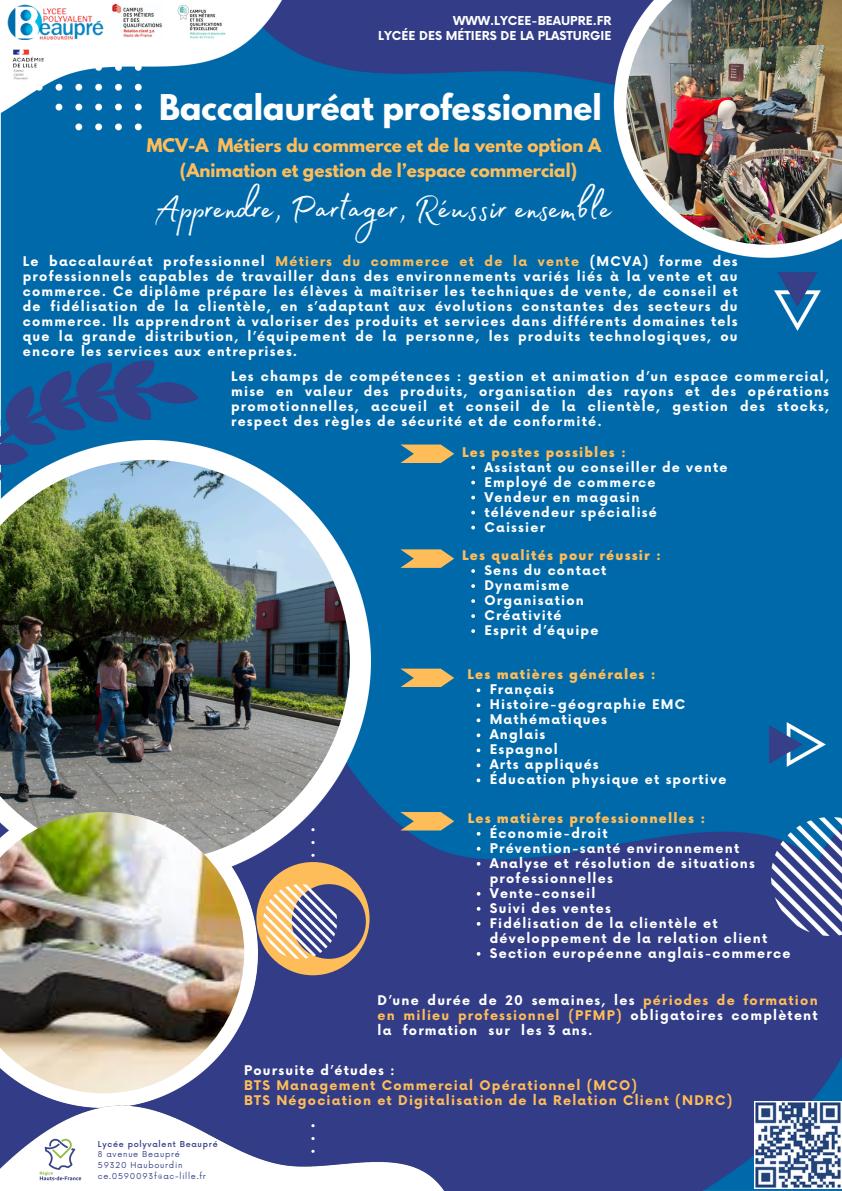
<style>
.page{position:relative;width:842px;height:1191px;background:#fff}
.page>*{position:absolute;margin:0;border:0;box-sizing:border-box;transform-origin:0 0}
.t1{font:44.9px "Madelyn Fill";color:#fff}
.t2{font:700 31.4px "League Spartan";color:#fff}
.t3{font:700 16.7px/24.8px "League Spartan";color:#ffbd59;text-align:center}
.t4{font:700 13px/15px "Now";letter-spacing:.095em;color:#fff;text-align:justify}
.t5{font:700 13px/15px "Now";letter-spacing:.095em;color:#ffbd59}
.t6{font:900 13px "Now";letter-spacing:.095em;color:#ffbd59}
.t7{font:700 12px/15px "Now";color:#fff;text-align:right}
.t8{font:8px "Now";letter-spacing:.095em;color:#363f88}
.t9{font:500 8px "Now";letter-spacing:.095em;color:#363f88}
.s1{color:#ffbd59}
.s2{color:#fff}
</style>
<div class="page">
<img style="left:0;top:0;width:842px;height:1190px">
<img style="left:626px;top:0;width:216px;height:245px">
<img style="left:0;top:881px;width:258px;height:212px">
<img style="left:199px;top:440px;width:172px;height:441px">
<img style="left:0;top:460px;width:350px;height:401px">
<svg style="left:0;top:360px;width:199px;height:120px;background:#4177ae"></svg>
<img style="left:0;top:0;width:345px;height:167px">
<img style="left:306px;top:823px;width:13px;height:38px">
<img style="left:765px;top:717px;width:65px;height:54px">
<img style="left:769px;top:267px;width:56px;height:69px">
<img style="left:767px;top:812px;width:75px;height:128px">
<img style="left:7px;top:5px;width:97px;height:35px">
<img style="left:0;top:1093px;width:592px;height:97px">
<img style="left:7px;top:44px;width:44px;height:40px">
<img style="left:306px;top:1119px;width:13px;height:38px">
<img style="left:174px;top:4px;width:66px;height:40px">
<div style="left:256px;top:861px;width:114px;height:114px;background:#ffbd59;border-radius:50%"></div>
<img style="left:0;top:812px;width:244px;height:280px">
<img style="left:260px;top:881px;width:109px;height:80px">
<svg style="left:400px;top:444px;width:54px;height:19px"></svg>
<svg style="left:400px;top:549px;width:54px;height:19px"></svg>
<svg style="left:400px;top:668px;width:54px;height:19px"></svg>
<svg style="left:400px;top:812px;width:54px;height:18px"></svg>
<img style="left:112px;top:4px;width:51px;height:34px">
<img style="left:36px;top:1135px;width:48px;height:48px">
<img style="left:754px;top:1101px;width:87px;height:87px">
<svg style="left:471px;top:465px;width:4px;height:4px"></svg>
<svg style="left:471px;top:480px;width:4px;height:4px"></svg>
<svg style="left:471px;top:495px;width:4px;height:4px"></svg>
<svg style="left:471px;top:510px;width:4px;height:4px"></svg>
<svg style="left:471px;top:525px;width:4px;height:4px"></svg>
<svg style="left:471px;top:569px;width:4px;height:4px"></svg>
<svg style="left:471px;top:584px;width:4px;height:4px"></svg>
<svg style="left:471px;top:599px;width:4px;height:4px"></svg>
<svg style="left:471px;top:614px;width:4px;height:4px"></svg>
<svg style="left:471px;top:629px;width:4px;height:4px"></svg>
<svg style="left:477px;top:688px;width:3px;height:4px"></svg>
<svg style="left:477px;top:703px;width:3px;height:4px"></svg>
<svg style="left:477px;top:718px;width:3px;height:4px"></svg>
<svg style="left:477px;top:733px;width:3px;height:4px"></svg>
<svg style="left:477px;top:748px;width:3px;height:4px"></svg>
<svg style="left:477px;top:763px;width:3px;height:4px"></svg>
<svg style="left:477px;top:778px;width:3px;height:4px"></svg>
<svg style="left:477px;top:831px;width:3px;height:4px"></svg>
<svg style="left:477px;top:846px;width:3px;height:4px"></svg>
<svg style="left:477px;top:861px;width:3px;height:4px"></svg>
<svg style="left:477px;top:891px;width:3px;height:4px"></svg>
<svg style="left:477px;top:906px;width:3px;height:4px"></svg>
<svg style="left:477px;top:921px;width:3px;height:4px"></svg>
<svg style="left:477px;top:951px;width:3px;height:4px"></svg>
<p class="t7" style="left:378px;top:14px;width:235px">WWW.LYCEE-BEAUPRE.FR<br>LYCÉE DES MÉTIERS DE LA PLASTURGIE</p>
<p class="t2" style="left:159px;top:92px;width:444px">Baccalauréat professionnel</p>
<p class="t3" style="left:147px;top:135px;width:456px">MCV-A Métiers du commerce et de la vente option A (Animation et gestion de l’espace commercial)</p>
<p class="t1" style="left:153px;top:174px;width:460px">Apprendre, Partager, Réussir ensemble</p>
<h4 class="t4" style="left:23px;top:254px;width:716px">Le baccalauréat professionnel <span class="s1">Métiers du commerce et de la vente</span> (MCVA) forme des professionnels capables de travailler dans des environnements variés liés à la vente et au commerce. Ce diplôme prépare les élèves à maîtriser les techniques de vente, de conseil et de fidélisation de la clientèle, en s’adaptant aux évolutions constantes des secteurs du commerce. Ils apprendront à valoriser des produits et services dans différents domaines tels que la grande distribution, l’équipement de la personne, les produits technologiques, ou encore les services aux entreprises.</h4>
<p class="t4" style="left:231px;top:369px;width:599px">Les champs de compétences : gestion et animation d’un espace commercial, mise en valeur des produits, organisation des rayons et des opérations promotionnelles, accueil et conseil de la clientèle, gestion des stocks, respect des règles de sécurité et de conformité.</p>
<p class="t6" style="left:462px;top:445px;width:165px">Les postes possibles :</p>
<p class="t4" style="left:484px;top:460px;width:245px">Assistant ou conseiller de vente</p>
<h3 class="t4" style="left:484px;top:475px;width:173px">Employé de commerce</h3>
<h2 class="t4" style="left:484px;top:490px;width:157px">Vendeur en magasin</h2>
<h1 class="t4" style="left:484px;top:505px;width:174px">télévendeur spécialisé</h1>
<h4 class="t4" style="left:484px;top:520px;width:62px">Caissier</h4>
<p class="t6" style="left:462px;top:548px;width:200px">Les qualités pour réussir :</p>
<h4 class="t4" style="left:484px;top:563px;width:124px">Sens du contact</h4>
<p class="t4" style="left:484px;top:578px;width:86px">Dynamisme</p>
<p class="t4" style="left:484px;top:593px;width:101px">Organisation</p>
<p class="t4" style="left:484px;top:608px;width:79px">Créativité</p>
<h4 class="t4" style="left:484px;top:623px;width:116px">Esprit d’équipe</h4>
<p class="t6" style="left:468px;top:667px;width:190px">Les matières générales :</p>
<p class="t4" style="left:490px;top:683px;width:66px">Français</p>
<p class="t4" style="left:490px;top:698px;width:197px">Histoire-géographie EMC</p>
<p class="t4" style="left:490px;top:713px;width:119px">Mathématiques</p>
<p class="t4" style="left:490px;top:728px;width:57px">Anglais</p>
<h4 class="t4" style="left:490px;top:743px;width:70px">Espagnol</h4>
<p class="t4" style="left:490px;top:758px;width:110px">Arts appliqués</p>
<p class="t4" style="left:490px;top:773px;width:238px">Éducation physique et sportive</p>
<p class="t6" style="left:468px;top:811px;width:239px">Les matières professionnelles :</p>
<p class="t4" style="left:490px;top:826px;width:119px">Économie-droit</p>
<p class="t4" style="left:490px;top:841px;width:251px">Prévention-santé environnement</p>
<p class="t4" style="left:490px;top:856px;width:266px">Analyse et résolution de situations professionnelles</p>
<p class="t4" style="left:490px;top:886px;width:107px">Vente-conseil</p>
<p class="t4" style="left:490px;top:901px;width:122px">Suivi des ventes</p>
<p class="t4" style="left:490px;top:916px;width:279px">Fidélisation de la clientèle et développement de la relation client</p>
<p class="t4" style="left:490px;top:946px;width:302px">Section européenne anglais-commerce</p>
<p class="t4" style="left:377px;top:993px;width:442px">D’une durée de 20 semaines, les <span class="s1">périodes de formation en milieu professionnel (PFMP)</span> obligatoires complètent la formation sur les 3 ans.</p>
<h4 class="t9" style="left:98px;top:1139px;width:121px">Lycée polyvalent Beaupré</h4>
<p class="t8" style="left:98px;top:1149px;width:83px">8 avenue Beaupré</p>
<p class="t8" style="left:98px;top:1160px;width:86px">59320 Haubourdin</p>
<p class="t8" style="left:98px;top:1171px;width:109px">ce.0590093f@ac-lille.fr</p>
<p class="t5" style="left:244px;top:1063px;width:490px"><span class="s2">Poursuite d’études :<br></span>BTS Management Commercial Opérationnel (MCO)<br>BTS Négociation et Digitalisation de la Relation Client (NDRC)</p>
</div>
